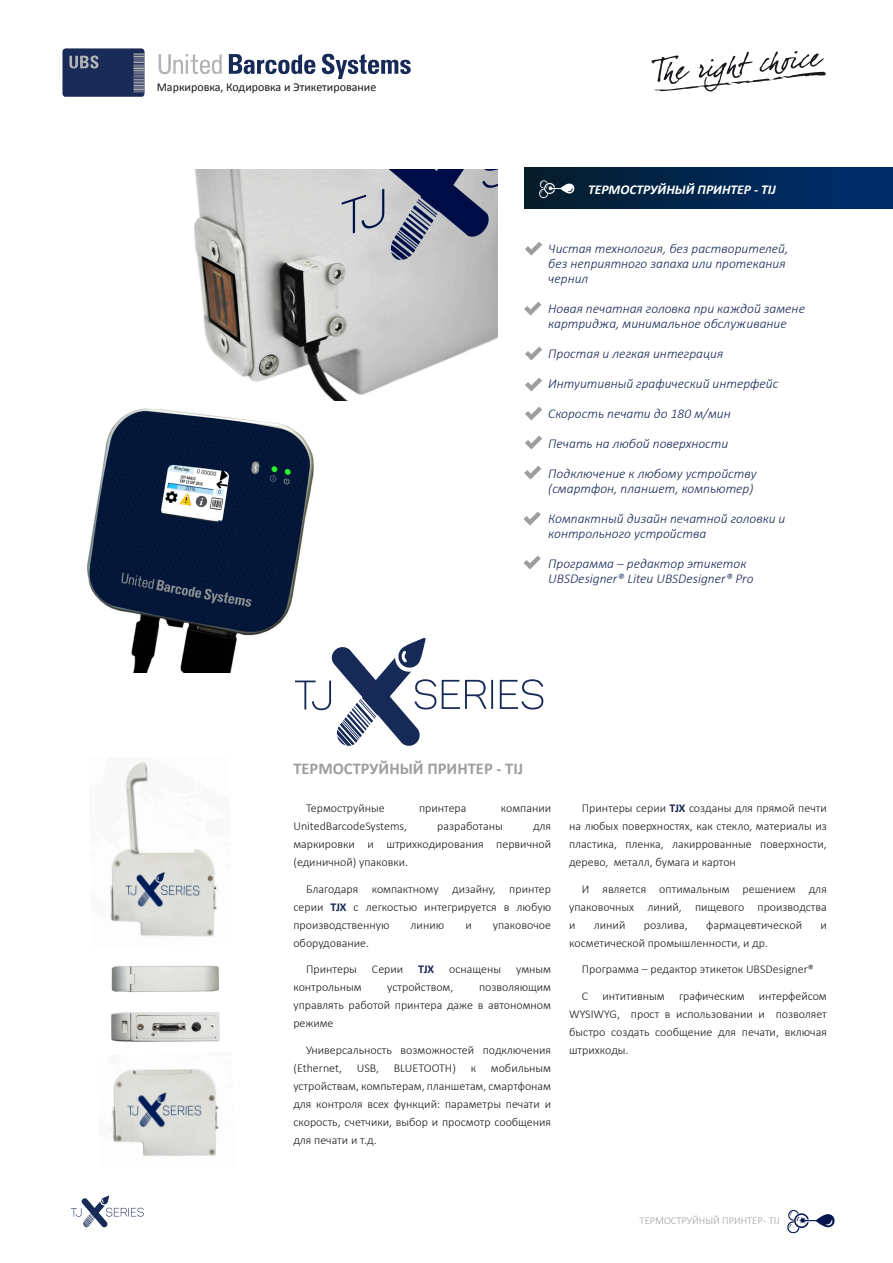
<style>
.page{position:relative;width:893px;height:1263px;background:#fff}
.page>*{position:absolute;margin:0;border:0;box-sizing:border-box;transform-origin:0 0}
.t1{font:700 16.5px "Calibri";color:#9d9ea0}
.t2{font:italic 300 13.5px/15px "Calibri";color:#172956}
.t3{font:italic 700 13.5px "Calibri";color:#fff}
.text{font:300 12px/18px "Calibri";color:#1a171c;text-align:justify}
.t4{font:12px "Calibri";color:#1a171c}
.t5{font:300 10.5px "Calibri";color:#9d9ea0}
.s1{font-weight:700;color:#172956}
</style>
<div class="page">
<svg style="left:71px;top:1195px;width:73px;height:32px"></svg>
<img style="left:787px;top:1210px;width:48px;height:24px">
<img style="left:112px;top:1069px;width:107px;height:87px">
<img style="left:110px;top:762px;width:107px;height:175px">
<img style="left:194px;top:169px;width:304px;height:231px">
<img style="left:87px;top:408px;width:227px;height:265px">
<img style="left:111px;top:965px;width:109px;height:77px">
<svg style="left:442px;top:680px;width:45px;height:29px"></svg>
<hr style="left:491px;top:680px;width:2px;height:29px;background:#172956">
<svg style="left:500px;top:679px;width:43px;height:30px"></svg>
<svg style="left:295px;top:638px;width:141px;height:108px"></svg>
<svg style="left:525px;top:242px;width:17px;height:14px"></svg>
<svg style="left:524px;top:302px;width:17px;height:14px"></svg>
<svg style="left:525px;top:378px;width:17px;height:13px"></svg>
<svg style="left:525px;top:407px;width:17px;height:13px"></svg>
<svg style="left:524px;top:466px;width:17px;height:13px"></svg>
<svg style="left:525px;top:435px;width:17px;height:14px"></svg>
<svg style="left:523px;top:512px;width:18px;height:13px"></svg>
<svg style="left:525px;top:346px;width:17px;height:14px"></svg>
<svg style="left:525px;top:168px;width:368px;height:40px;background:#012652"></svg>
<svg style="left:523px;top:555px;width:18px;height:14px"></svg>
<img style="left:534px;top:169px;width:44px;height:40px">
<svg style="left:651px;top:51px;width:175px;height:41px"></svg>
<svg style="left:322px;top:54px;width:89px;height:25px"></svg>
<svg style="left:229px;top:54px;width:86px;height:21px"></svg>
<svg style="left:159px;top:54px;width:63px;height:21px"></svg>
<svg style="left:63px;top:49px;width:81px;height:48px;background:#2c3a62"></svg>
<p class="t4" style="left:157px;top:79px;width:221px">Маркировка, Кодировка и Этикетирование</p>
<p class="t3" style="left:588px;top:181px;width:189px">ТЕРМОСТРУЙНЫЙ ПРИНТЕР - TIJ</p>
<p class="t2" style="left:548px;top:241px;width:242px">Чистая технология, без растворителей, без неприятного запаха или протекания чернил</p>
<p class="t2" style="left:548px;top:301px;width:258px">Новая печатная головка при каждой замене картриджа, минимальное обслуживание</p>
<p class="t2" style="left:548px;top:346px;width:176px">Простая и легкая интеграция</p>
<p class="t2" style="left:548px;top:376px;width:232px">Интуитивный графический интерфейс</p>
<p class="t2" style="left:548px;top:406px;width:184px">Скорость печати до 180 м/мин</p>
<p class="t2" style="left:548px;top:436px;width:182px">Печать на любой поверхности</p>
<p class="t2" style="left:548px;top:466px;width:210px">Подключение к любому устройству (смартфон, планшет, компьютер)</p>
<p class="t2" style="left:548px;top:511px;width:239px">Компактный дизайн печатной головки и контрольного устройства</p>
<p class="t2" style="left:548px;top:556px;width:207px">Программа – редактор этикеток<br>UBSDesigner® Liteи UBSDesigner® Pro</p>
<p class="t1" style="left:293px;top:757px;width:231px">ТЕРМОСТРУЙНЫЙ ПРИНТЕР - TIJ</p>
<p class="text" style="left:306px;top:799px;width:80px">Термоструйные</p>
<p class="text" style="left:419px;top:799px;width:49px">принтера</p>
<p class="text" style="left:501px;top:799px;width:52px">компании</p>
<p class="text" style="left:293px;top:817px;width:115px">UnitedBarcodeSystems,</p>
<p class="text" style="left:437px;top:817px;width:67px">разработаны</p>
<p class="text" style="left:293px;top:817px;width:259px;text-indent:240px">для маркировки и штрихкодирования первичной (единичной) упаковки.</p>
<p class="text" style="left:293px;top:879px;width:259px;text-indent:13px">Благодаря компактному дизайну, принтер серии <span class="s1">TJX</span> с легкостью интегрируется в любую производственную</p>
<p class="text" style="left:411px;top:915px;width:35px">линию</p>
<p class="text" style="left:465px;top:915px;width:8px">и</p>
<p class="text" style="left:493px;top:915px;width:60px">упаковочое</p>
<p class="text" style="left:293px;top:933px;width:77px">оборудование.</p>
<p class="text" style="left:293px;top:960px;width:259px;text-indent:13px">Принтеры Серии <span class="s1">TJX</span> оснащены умным контрольным</p>
<p class="text" style="left:387px;top:978px;width:68px">устройством,</p>
<p class="text" style="left:293px;top:978px;width:259px;text-indent:186px">позволяющим управлять работой принтера даже в автономном режиме</p>
<p class="text" style="left:293px;top:1040px;width:259px;text-indent:13px">Универсальность возможностей подключения (Ethernet, USB, BLUETOOTH) к мобильным устройствам, компьтерам, планшетам, смартфонам для контроля всех функций: параметры печати и скорость, счетчики, выбор и просмотр сообщения для печати и т.д.</p>
<p class="text" style="left:569px;top:799px;width:259px;text-indent:13px">Принтеры серии <span class="s1">TJX</span> созданы для прямой печти на любых поверхностях, как стекло, материалы из пластика, пленка, лакиррованные поверхности, дерево, металл, бумага и картон</p>
<p class="text" style="left:569px;top:879px;width:259px;text-indent:13px">И является оптимальным решением для упаковочных линий, пищевого производства и</p>
<p class="text" style="left:594px;top:915px;width:33px">линий</p>
<p class="text" style="left:644px;top:915px;width:45px">розлива,</p>
<p class="text" style="left:706px;top:915px;width:97px">фармацевтической</p>
<p class="text" style="left:820px;top:915px;width:8px">и</p>
<p class="text" style="left:569px;top:933px;width:200px">косметической промышленности, и др.</p>
<p class="text" style="left:582px;top:960px;width:234px">Программа – редактор этикеток UBSDesigner®</p>
<p class="text" style="left:569px;top:986px;width:259px;text-indent:13px">С интитивным графическим интерфейсом WYSIWYG, прост в использовании и позволяет быстро создать сообщение для печати, включая штрихкоды.</p>
<p class="t5" style="left:640px;top:1214px;width:142px">ТЕРМОСТРУЙНЫЙ ПРИНТЕР - TIJ</p>
</div>
